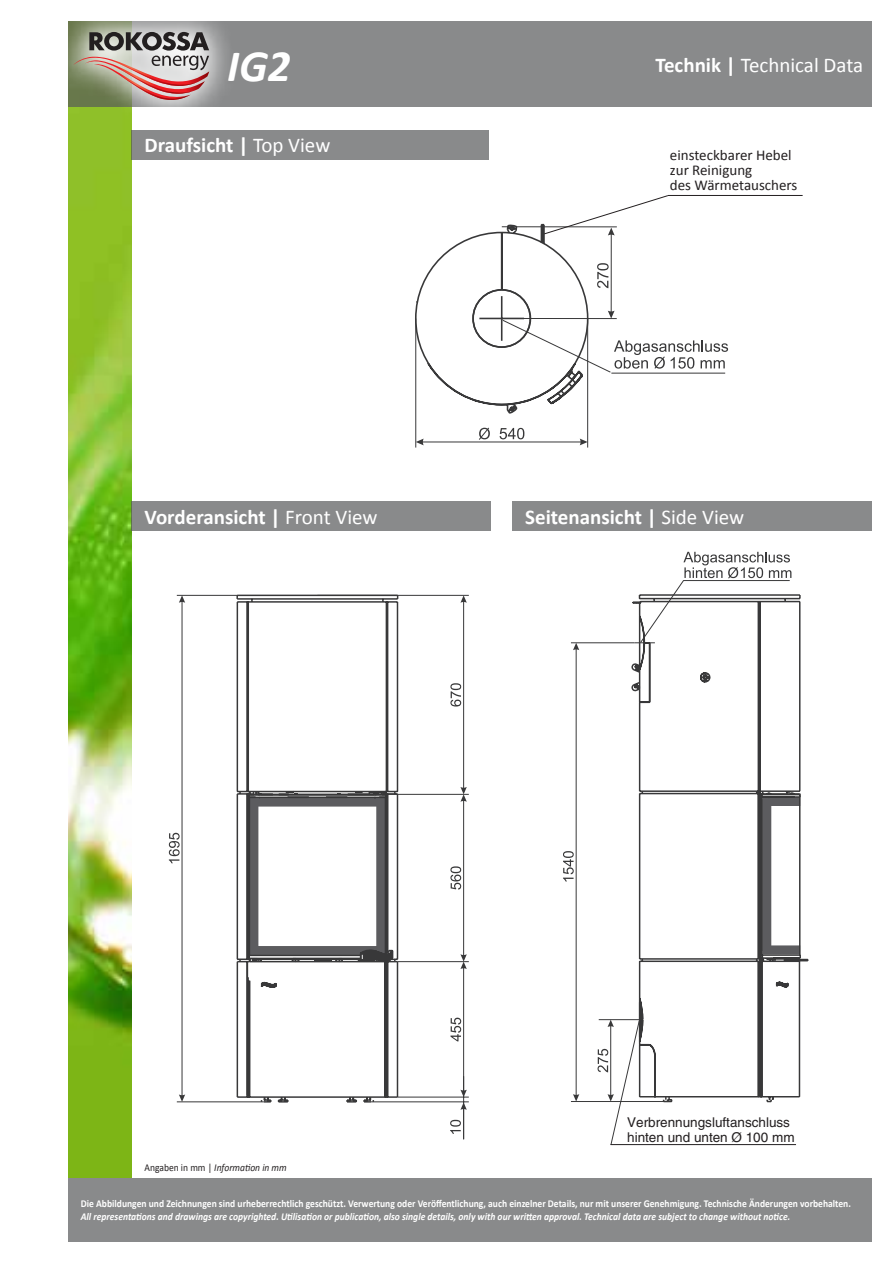
<style>
.page{position:relative;width:893px;height:1263px;background:#fff}
.page>*{position:absolute;margin:0;border:0;box-sizing:border-box;transform-origin:0 0}
.t1{font:italic 700 45px "Calibri";color:#fff}
.t2{font:700 21px "Calibri";color:#fff}
.t3{font:21px "Calibri";color:#fff}
.t4{font:15px/15px "Calibri";color:#231f20}
.t5{font:13.5px/15px "Helvetica";color:#231f20}
.t6{font:700 10.5px "Calibri";color:#fff;scale:.91 1}
.t7{font:italic 700 10.5px "Calibri";color:#fff;scale:.91 1}
.t8{font:italic 10.5px "Calibri";color:#231f20;scale:.91 1}
.s1{font-weight:400}
.s2{font-weight:700}
.s3{font-style:normal}
</style>
<div class="page">
<img style="left:68px;top:127px;width:64px;height:1051px">
<div style="left:68px;top:21px;width:804px;height:85px;background:#898a8b"></div>
<div style="left:68px;top:1178px;width:804px;height:64px;background:#898a8b"></div>
<svg style="left:68px;top:21px;width:168px;height:106px"></svg>
<svg style="left:73px;top:32px;width:136px;height:68px;background:#a6958b"></svg>
<svg style="left:169px;top:833px;width:11px;height:30px"></svg>
<svg style="left:236px;top:594px;width:163px;height:68px"></svg>
<hr style="left:317px;top:595px;width:152px;height:1px;background:#383839">
<hr style="left:463px;top:599px;width:1px;height:192px;background:#383839">
<svg style="left:460px;top:595px;width:7px;height:8px"></svg>
<hr style="left:177px;top:1101px;width:87px;height:1px;background:#383839">
<hr style="left:177px;top:595px;width:60px;height:1px;background:#383839">
<hr style="left:182px;top:599px;width:1px;height:499px;background:#383839">
<svg style="left:179px;top:1094px;width:6px;height:8px"></svg>
<svg style="left:179px;top:595px;width:6px;height:8px"></svg>
<svg style="left:233px;top:662px;width:236px;height:478px"></svg>
<hr style="left:463px;top:1106px;width:1px;height:33px;background:#383839">
<svg style="left:460px;top:1090px;width:7px;height:20px"></svg>
<div style="left:132px;top:130px;width:357px;height:29px;background:#898a8b"></div>
<div style="left:132px;top:501px;width:359px;height:30px;background:#898a8b"></div>
<div style="left:512px;top:501px;width:360px;height:30px;background:#898a8b"></div>
<svg style="left:479px;top:415px;width:110px;height:26px"></svg>
<hr style="left:587px;top:318px;width:1px;height:130px;background:#383839">
<hr style="left:415px;top:318px;width:1px;height:130px;background:#383839">
<hr style="left:420px;top:442px;width:164px;height:1px;background:#383839">
<svg style="left:580px;top:439px;width:8px;height:6px"></svg>
<svg style="left:416px;top:439px;width:8px;height:6px"></svg>
<svg style="left:683px;top:552px;width:108px;height:26px"></svg>
<svg style="left:683px;top:566px;width:56px;height:13px"></svg>
<svg style="left:631px;top:593px;width:170px;height:79px"></svg>
<svg style="left:709px;top:672px;width:100px;height:431px"></svg>
<svg style="left:563px;top:662px;width:146px;height:482px"></svg>
<hr style="left:599px;top:1019px;width:42px;height:1px;background:#383839">
<hr style="left:610px;top:1023px;width:1px;height:75px;background:#383839">
<svg style="left:607px;top:1094px;width:7px;height:7px"></svg>
<svg style="left:607px;top:1020px;width:7px;height:7px"></svg>
<hr style="left:571px;top:1101px;width:97px;height:1px;background:#383839">
<hr style="left:571px;top:642px;width:63px;height:1px;background:#383839">
<hr style="left:576px;top:646px;width:1px;height:452px;background:#383839">
<svg style="left:573px;top:1094px;width:6px;height:7px"></svg>
<svg style="left:573px;top:643px;width:6px;height:7px"></svg>
<div style="left:623px;top:1116px;width:190px;height:43px;background:#fff"></div>
<hr style="left:611px;top:1144px;width:185px;height:1px;background:#231f20">
<svg style="left:415px;top:195px;width:314px;height:220px"></svg>
<hr style="left:668px;top:195px;width:135px;height:1px;background:#231f20">
<h1 class="t1" style="left:227px;top:38px;width:65px">IG2</h1>
<h2 class="t2" style="left:145px;top:132px;width:187px">Draufsicht | <span class="s1">Top View</span></h2>
<h2 class="t3" style="left:655px;top:52px;width:209px"><span class="s2">Technik |</span> Technical Data</h2>
<h3 class="t4" style="left:670px;top:147px;width:129px">einsteckbarer Hebel zur Reinigung<br>des Wärmetauschers</h3>
<h2 class="t2" style="left:145px;top:504px;width:234px">Vorderansicht | <span class="s1">Front View</span></h2>
<h2 class="t2" style="left:525px;top:504px;width:221px">Seitenansicht | <span class="s1">Side View</span></h2>
<p class="t8" style="left:145px;top:1161px;width:158px"><span class="s3">Angaben in mm |</span> Information in mm</p>
<p class="t5" style="left:627px;top:1114px;width:169px">Verbrennungsluftanschluss hinten und unten Ø 100 mm</p>
<p class="t6" style="left:81px;top:1197px;width:848px">Die Abbildungen und Zeichnungen sind urheberrechtlich geschützt. Verwertung oder Veröffentlichung, auch einzelner Details, nur mit unserer Genehmigung. Technische Änderungen vorbehalten.</p>
<p class="t7" style="left:81px;top:1210px;width:781px">All representations and drawings are copyrighted. Utilisation or publication, also single details, only with our written approval. Technical data are subject to change without notice.</p>
</div>
